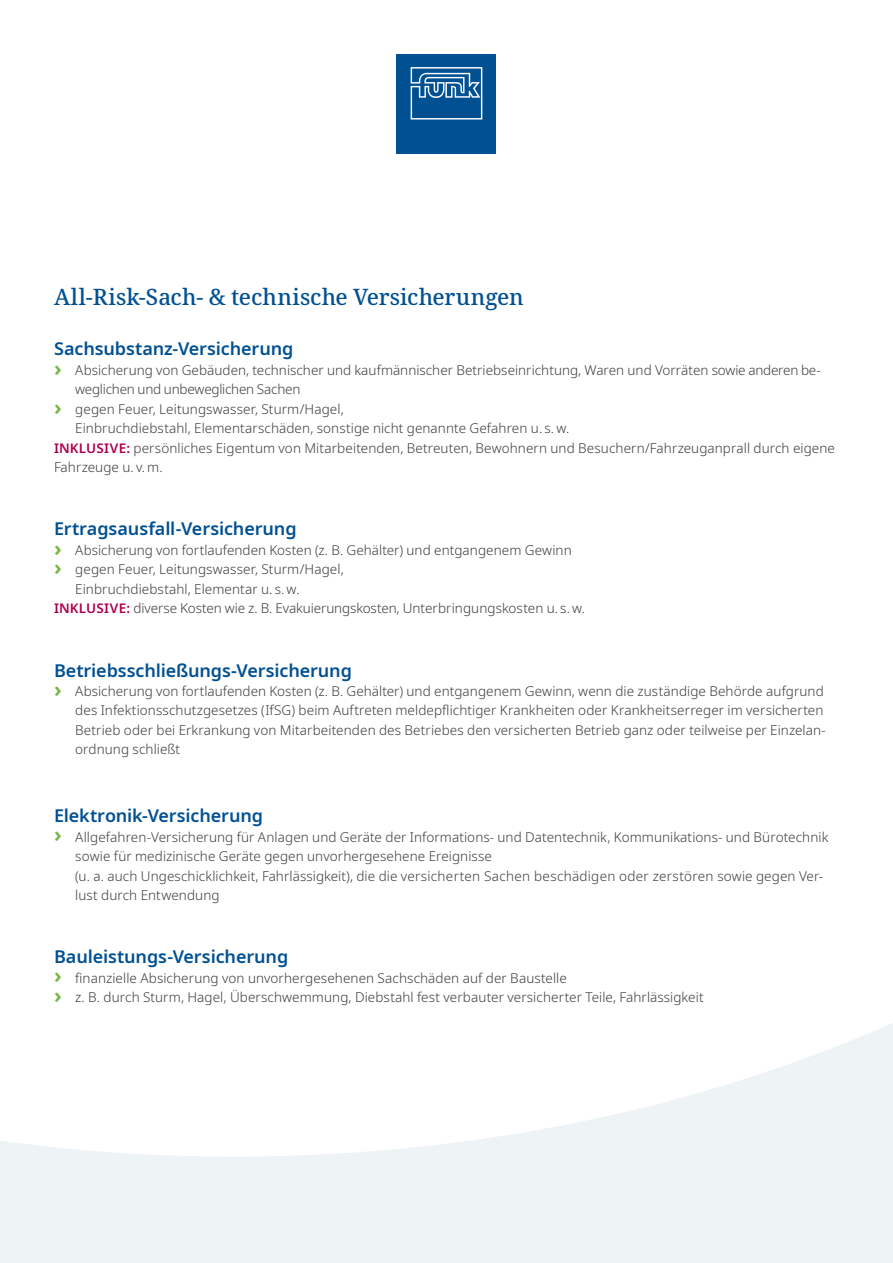
<style>
.page{position:relative;width:893px;height:1263px;background:#fff}
.page>*{position:absolute;margin:0;border:0;box-sizing:border-box;transform-origin:0 0}
.t1{font:500 22.5px "Noto Serif";color:#005092}
.t2{font:600 18px "Noto Sans";letter-spacing:-.005em;color:#005092}
.t3{font:300 13.5px/19.5px "Noto Sans";letter-spacing:.005em;color:#3c3c3b}
.t4{font:300 13.5px "Noto Sans";letter-spacing:-.02em;color:#3c3c3b}
.s1{font-weight:700;font-size:21px;color:#75b845}
.s2{font-weight:600;color:#ac0051}
</style>
<div class="page">
<div style="left:397px;top:54px;width:99px;height:100px;background:#005092"></div>
<svg style="left:411px;top:67px;width:71px;height:53px"></svg>
<svg style="left:0;top:1023px;width:893px;height:240px;fill:#eef3f6"></svg>
<h1 class="t1" style="left:54px;top:281px;width:471px">All-Risk-Sach- &amp; technische Versicherungen</h1>
<h2 class="t2" style="left:54px;top:336px;width:241px">Sachsubstanz-Versicherung</h2>
<p class="t3" style="left:54px;top:361px;width:768px"><span class="s1">›</span> Absicherung von Gebäuden, technischer und kaufmännischer Betriebseinrichtung, Waren und Vorräten sowie anderen be-</p>
<p class="t4" style="left:75px;top:380px;width:227px">weglichen und unbeweglichen Sachen</p>
<p class="t3" style="left:54px;top:400px;width:291px"><span class="s1">›</span> gegen Feuer, Leitungswasser, Sturm/Hagel,</p>
<p class="t3" style="left:75px;top:419px;width:496px">Einbruchdiebstahl, Elementarschäden, sonstige nicht genannte Gefahren u. s. w.</p>
<p class="t3" style="left:54px;top:439px;width:782px"><span class="s2">INKLUSIVE:</span> persönliches Eigentum von Mitarbeitenden, Betreuten, Bewohnern und Besuchern/Fahrzeuganprall durch eigene</p>
<p class="t3" style="left:54px;top:458px;width:110px">Fahrzeuge u. v. m.</p>
<h2 class="t2" style="left:54px;top:516px;width:244px">Ertragsausfall-Versicherung</h2>
<p class="t3" style="left:54px;top:541px;width:519px"><span class="s1">›</span> Absicherung von fortlaufenden Kosten (z. B. Gehälter) und entgangenem Gewinn</p>
<p class="t3" style="left:54px;top:560px;width:291px"><span class="s1">›</span> gegen Feuer, Leitungswasser, Sturm/Hagel,</p>
<p class="t3" style="left:75px;top:580px;width:226px">Einbruchdiebstahl, Elementar u. s. w.</p>
<p class="t3" style="left:54px;top:599px;width:533px"><span class="s2">INKLUSIVE:</span> diverse Kosten wie z. B. Evakuierungskosten, Unterbringungskosten u. s. w.</p>
<h2 class="t2" style="left:54px;top:657px;width:299px">Betriebsschließungs-Versicherung</h2>
<p class="t3" style="left:75px;top:682px;width:752px;text-indent:-21px"><span class="s1">›</span> Absicherung von fortlaufenden Kosten (z. B. Gehälter) und entgangenem Gewinn, wenn die zuständige Behörde aufgrund des Infektionsschutzgesetzes (IfSG) beim Auftreten meldepflichtiger Krankheiten oder Krankheitserreger im versicherten Betrieb oder bei Erkrankung von Mitarbeitenden des Betriebes den versicherten Betrieb ganz oder teilweise per Einzelan&shy;ordnung schließt</p>
<h2 class="t2" style="left:54px;top:803px;width:211px">Elektronik-Versicherung</h2>
<p class="t3" style="left:75px;top:827px;width:755px;text-indent:-21px"><span class="s1">›</span> Allgefahren-Versicherung für Anlagen und Geräte der Informations- und Datentechnik, Kommunikations- und Bürotechnik sowie für medizinische Geräte gegen unvorhergesehene Ereignisse<br>(u. a. auch Ungeschicklichkeit, Fahrlässigkeit), die die versicherten Sachen beschädigen oder zerstören sowie gegen Ver&shy;lust durch Entwendung</p>
<h2 class="t2" style="left:54px;top:944px;width:236px">Bauleistungs-Versicherung</h2>
<p class="t3" style="left:54px;top:968px;width:651px"><span class="s1">›</span> finanzielle Absicherung von unvorhergesehenen Sachschäden auf der Baustelle<br><span class="s1">›</span> z. B. durch Sturm, Hagel, Überschwemmung, Diebstahl fest verbauter versicherter Teile, Fahrlässigkeit</p>
</div>
